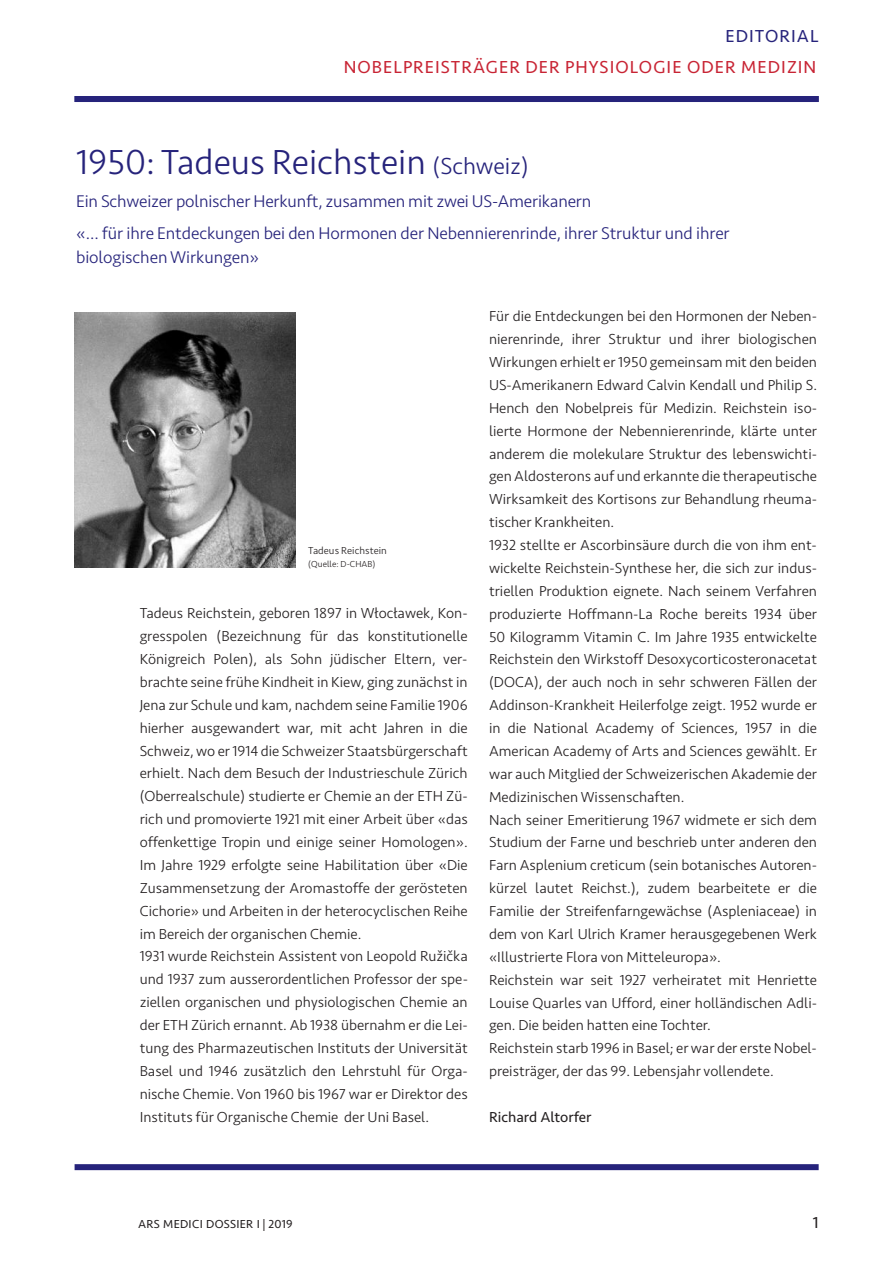
<style>
.page{position:relative;width:893px;height:1263px;background:#fff}
.page>*{position:absolute;margin:0;border:0;box-sizing:border-box;transform-origin:0 0}
.t1{font:300 36px "Seravek";letter-spacing:-.005em;color:#26237b}
.t2{font:18px "Seravek";letter-spacing:.06em;color:#c82434}
.t3{font:18px "Seravek";letter-spacing:.06em;color:#26237b}
.t4{font:300 17.55px/32.5px "Seravek";letter-spacing:-.005em;color:#26237b}
.t5{font:16.5px "Seravek";color:#231f20}
.t6{font:300 15px/22.8px "Seravek";color:#231f20}
.t7{font:15px "Seravek";color:#231f20}
.t8{font:12px "Seravek";letter-spacing:.025em;color:#231f20}
.t9{font:300 10.5px "Seravek";letter-spacing:.005em;color:#231f20}
.t10{font:300 9px "Seravek";letter-spacing:.005em;color:#231f20}
.s1{font-size:24px}
</style>
<div class="page">
<div style="left:75px;top:1164px;width:744px;height:6px;background:#26237b"></div>
<div style="left:75px;top:96px;width:744px;height:6px;background:#26237b"></div>
<img style="left:74px;top:312px;width:222px;height:256px">
<p class="t3" style="left:725px;top:22px;width:95px">EDITORIAL</p>
<p class="t2" style="left:344px;top:53px;width:474px">NOBELPREISTRÄGER DER PHYSIOLOGIE ODER MEDIZIN</p>
<h1 class="t1" style="left:76px;top:141px;width:454px">1950: Tadeus Reichstein <span class="s1">(Schweiz)</span></h1>
<p class="t4" style="left:76px;top:185px;width:655px">Ein Schweizer polnischer Herkunft, zusammen mit zwei US-Amerikanern<br>«… für ihre Entdeckungen bei den Hormonen der Nebennierenrinde, ihrer Struktur und ihrer</p>
<p class="t4" style="left:76px;top:241px;width:185px">biologischen Wirkungen»</p>
<p class="t9" style="left:308px;top:544px;width:80px">Tadeus Reichstein</p>
<p class="t10" style="left:308px;top:559px;width:69px">(Quelle: D-CHAB)</p>
<p class="t6" style="left:140px;top:602px;width:330px">Tadeus Reichstein, geboren 1897 in Włocławek, Kon&shy;gresspolen (Bezeichnung für das konstitutionelle Königreich Polen), als Sohn jüdischer Eltern, ver&shy;brachte seine frühe Kindheit in Kiew, ging zunächst in Jena zur Schule und kam, nachdem seine Familie 1906 hierher ausgewandert war, mit acht Jahren in die Schweiz, wo er 1914 die Schweizer Staatsbürgerschaft erhielt. Nach dem Besuch der Industrieschule Zürich (Oberrealschule) studierte er Chemie an der ETH Zü&shy;rich und promovierte 1921 mit einer Arbeit über «das offenkettige Tropin und einige seiner Homologen».<br>Im Jahre 1929 erfolgte seine Habilitation über «Die Zusammensetzung der Aromastoffe der gerösteten Cichorie» und Arbeiten in der heterocyclischen Reihe im Bereich der organischen Chemie.<br>1931 wurde Reichstein Assistent von Leopold Ružička und 1937 zum ausserordentlichen Professor der spe&shy;ziellen organischen und physiologischen Chemie an der ETH Zürich ernannt. Ab 1938 übernahm er die Lei&shy;tung des Pharmazeutischen Instituts der Universität Basel und 1946 zusätzlich den Lehrstuhl für Orga&shy;nische Chemie. Von 1960 bis 1967 war er Direktor des Instituts für Organische Chemie der Uni Basel.</p>
<p class="t6" style="left:489px;top:305px;width:330px">Für die Entdeckungen bei den Hormonen der Neben&shy;nierenrinde, ihrer Struktur und ihrer biologischen Wirkungen erhielt er 1950 gemeinsam mit den beiden US-Amerikanern Edward Calvin Kendall und Philip S.<br>Hench den Nobelpreis für Medizin. Reichstein iso&shy;lierte Hormone der Nebennierenrinde, klärte unter anderem die molekulare Struktur des lebenswichti&shy;gen Aldosterons auf und erkannte die therapeutische Wirksamkeit des Kortisons zur Behandlung rheuma&shy;tischer Krankheiten.<br>1932 stellte er Ascorbinsäure durch die von ihm ent&shy;wickelte Reichstein-Synthese her, die sich zur indus&shy;triellen Produktion eignete. Nach seinem Verfahren produzierte Hoffmann-La Roche bereits 1934 über 50 Kilogramm Vitamin C. Im Jahre 1935 entwickelte Reichstein den Wirkstoff Desoxycorticosteronacetat (DOCA), der auch noch in sehr schweren Fällen der Addinson-Krankheit Heilerfolge zeigt. 1952 wurde er in die National Academy of Sciences, 1957 in die American Academy of Arts and Sciences gewählt. Er war auch Mitglied der Schweizerischen Akademie der Medizinischen Wissenschaften.<br>Nach seiner Emeritierung 1967 widmete er sich dem Studium der Farne und beschrieb unter anderen den Farn Asplenium creticum (sein botanisches Autoren&shy;kürzel lautet Reichst.), zudem bearbeitete er die Familie der Streifenfarngewächse (Aspleniaceae) in dem von Karl Ulrich Kramer herausgegebenen Werk «Illustrierte Flora von Mitteleuropa».<br>Reichstein war seit 1927 verheiratet mit Henriette Louise Quarles van Ufford, einer holländischen Adli&shy;gen. Die beiden hatten eine Tochter.<br>Reichstein starb 1996 in Basel; er war der erste Nobel&shy;preisträger, der das 99. Lebensjahr vollendete.</p>
<p class="t7" style="left:489px;top:1105px;width:104px">Richard Altorfer</p>
<p class="t8" style="left:138px;top:1214px;width:156px">ARS MEDICI DOSSIER I | 2019</p>
<p class="t5" style="left:813px;top:1209px;width:7px">1</p>
</div>
